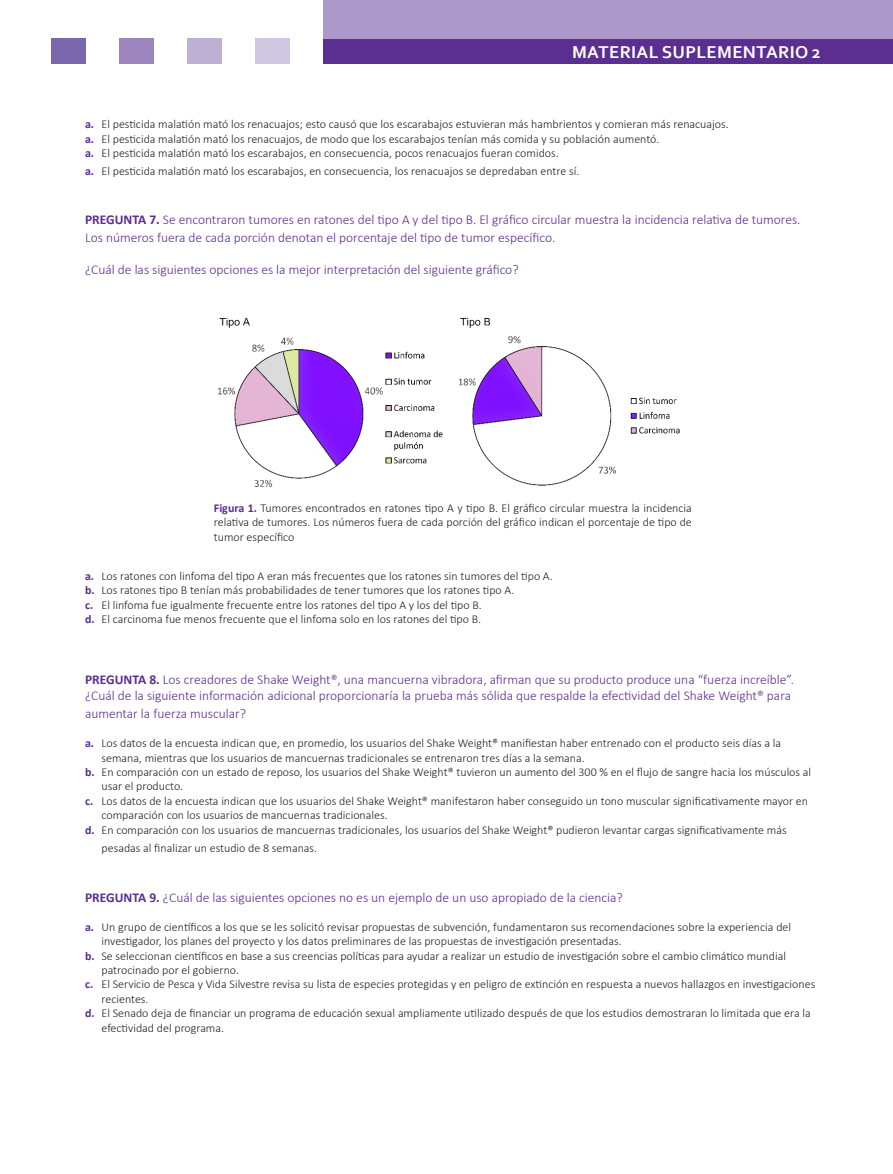
<style>
.page{position:relative;width:893px;height:1174px;background:#fff}
.page>*{position:absolute;margin:0;border:0;box-sizing:border-box;transform-origin:0 0}
.t1{font:700 18px "Corbel";letter-spacing:.02em;color:#fff}
.t2{font:300 13.5px/18px "Calibri";color:#5b2e91}
.t3{font:300 12px/14.4px "Calibri";color:#231f20}
.s1{font-weight:700;color:#5b2e91}
.s2{font-weight:700}
</style>
<div class="page">
<div style="left:51px;top:38px;width:34px;height:26px;background:#7a67ae"></div>
<div style="left:255px;top:38px;width:34px;height:26px;background:#d0c7e2"></div>
<div style="left:187px;top:38px;width:34px;height:26px;background:#beafd4"></div>
<div style="left:119px;top:38px;width:34px;height:26px;background:#9c85bd"></div>
<div style="left:323px;top:38px;width:570px;height:26px;background:#5b2e91"></div>
<div style="left:323px;top:0;width:570px;height:38px;background:#ac99c9"></div>
<img style="left:218px;top:317px;width:462px;height:171px">
<h1 class="t1" style="left:572px;top:41px;width:250px">MATERIAL SUPLEMENTARIO 2</h1>
<p class="t3" style="left:85px;top:117px;width:645px"><span class="s1">a.</span> El pesticida malatión mató los renacuajos; esto causó que los escarabajos estuvieran más hambrientos y comieran más renacuajos.</p>
<p class="t3" style="left:85px;top:131px;width:576px"><span class="s1">a.</span> El pesticida malatión mató los renacuajos, de modo que los escarabajos tenían más comida y su población aumentó.</p>
<p class="t3" style="left:85px;top:146px;width:475px"><span class="s1">a.</span> El pesticida malatión mató los escarabajos, en consecuencia, pocos renacuajos fueran comidos.</p>
<p class="t3" style="left:85px;top:164px;width:496px"><span class="s1">a.</span> El pesticida malatión mató los escarabajos, en consecuencia, los renacuajos se depredaban entre sí.</p>
<p class="t2" style="left:85px;top:210px;width:717px"><span class="s2">PREGUNTA 7.</span> Se encontraron tumores en ratones del tipo A y del tipo B. El gráfico circular muestra la incidencia relativa de tumores.<br>Los números fuera de cada porción denotan el porcentaje del tipo de tumor específico.</p>
<p class="t2" style="left:85px;top:260px;width:435px">¿Cuál de las siguientes opciones es la mejor interpretación del siguiente gráfico?</p>
<p class="t3" style="left:214px;top:500px;width:480px;text-align:justify"><span class="s1">Figura 1.</span> Tumores encontrados en ratones tipo A y tipo B. El gráfico circular muestra la incidencia relativa de tumores. Los números fuera de cada porción del gráfico indican el porcentaje de tipo de tumor específico</p>
<p class="t3" style="left:85px;top:568px;width:469px"><span class="s1">a.</span> Los ratones con linfoma del tipo A eran más frecuentes que los ratones sin tumores del tipo A.</p>
<p class="t3" style="left:85px;top:583px;width:431px"><span class="s1">b.</span> Los ratones tipo B tenían más probabilidades de tener tumores que los ratones tipo A.</p>
<p class="t3" style="left:85px;top:597px;width:398px"><span class="s1">c.</span> El linfoma fue igualmente frecuente entre los ratones del tipo A y los del tipo B.</p>
<p class="t3" style="left:85px;top:611px;width:398px"><span class="s1">d.</span> El carcinoma fue menos frecuente que el linfoma solo en los ratones del tipo B.</p>
<p class="t2" style="left:85px;top:671px;width:711px;line-height:16.2px"><span class="s2">PREGUNTA 8.</span> Los creadores de Shake Weight®, una mancuerna vibradora, afirman que su producto produce una “fuerza increíble”. ¿Cuál de la siguiente información adicional proporcionaría la prueba más sólida que respalde la efectividad del Shake Weight® para</p>
<p class="t2" style="left:85px;top:704px;width:163px">aumentar la fuerza muscular?</p>
<p class="t3" style="left:102px;top:736px;width:681px;text-indent:-16px"><span class="s1">a.</span> Los datos de la encuesta indican que, en promedio, los usuarios del Shake Weight® manifiestan haber entrenado con el producto seis días a la semana, mientras que los usuarios de mancuernas tradicionales se entrenaron tres días a la semana.</p>
<p class="t3" style="left:102px;top:764px;width:711px;text-indent:-16px"><span class="s1">b.</span> En comparación con un estado de reposo, los usuarios del Shake Weight® tuvieron un aumento del 300 % en el flujo de sangre hacia los músculos al usar el producto.</p>
<p class="t3" style="left:102px;top:793px;width:708px;text-indent:-16px"><span class="s1">c.</span> Los datos de la encuesta indican que los usuarios del Shake Weight® manifestaron haber conseguido un tono muscular significativamente mayor en comparación con los usuarios de mancuernas tradicionales.</p>
<p class="t3" style="left:102px;top:820px;width:687px;line-height:18px;text-indent:-16px"><span class="s1">d.</span> En comparación con los usuarios de mancuernas tradicionales, los usuarios del Shake Weight® pudieron levantar cargas significativamente más pesadas al finalizar un estudio de 8 semanas.</p>
<p class="t2" style="left:85px;top:888px;width:539px"><span class="s2">PREGUNTA 9.</span> ¿Cuál de las siguientes opciones no es un ejemplo de un uso apropiado de la ciencia?</p>
<p class="t3" style="left:102px;top:919px;width:691px;text-indent:-16px"><span class="s1">a.</span> Un grupo de científicos a los que se les solicitó revisar propuestas de subvención, fundamentaron sus recomendaciones sobre la experiencia del investigador, los planes del proyecto y los datos preliminares de las propuestas de investigación presentadas.</p>
<p class="t3" style="left:102px;top:948px;width:686px;text-indent:-16px"><span class="s1">b.</span> Se seleccionan científicos en base a sus creencias políticas para ayudar a realizar un estudio de investigación sobre el cambio climático mundial patrocinado por el gobierno.</p>
<p class="t3" style="left:102px;top:977px;width:715px;text-indent:-16px"><span class="s1">c.</span> El Servicio de Pesca y Vida Silvestre revisa su lista de especies protegidas y en peligro de extinción en respuesta a nuevos hallazgos en investigaciones recientes.</p>
<p class="t3" style="left:102px;top:1006px;width:711px;text-indent:-16px"><span class="s1">d.</span> El Senado deja de financiar un programa de educación sexual ampliamente utilizado después de que los estudios demostraran lo limitada que era la efectividad del programa.</p>
</div>
